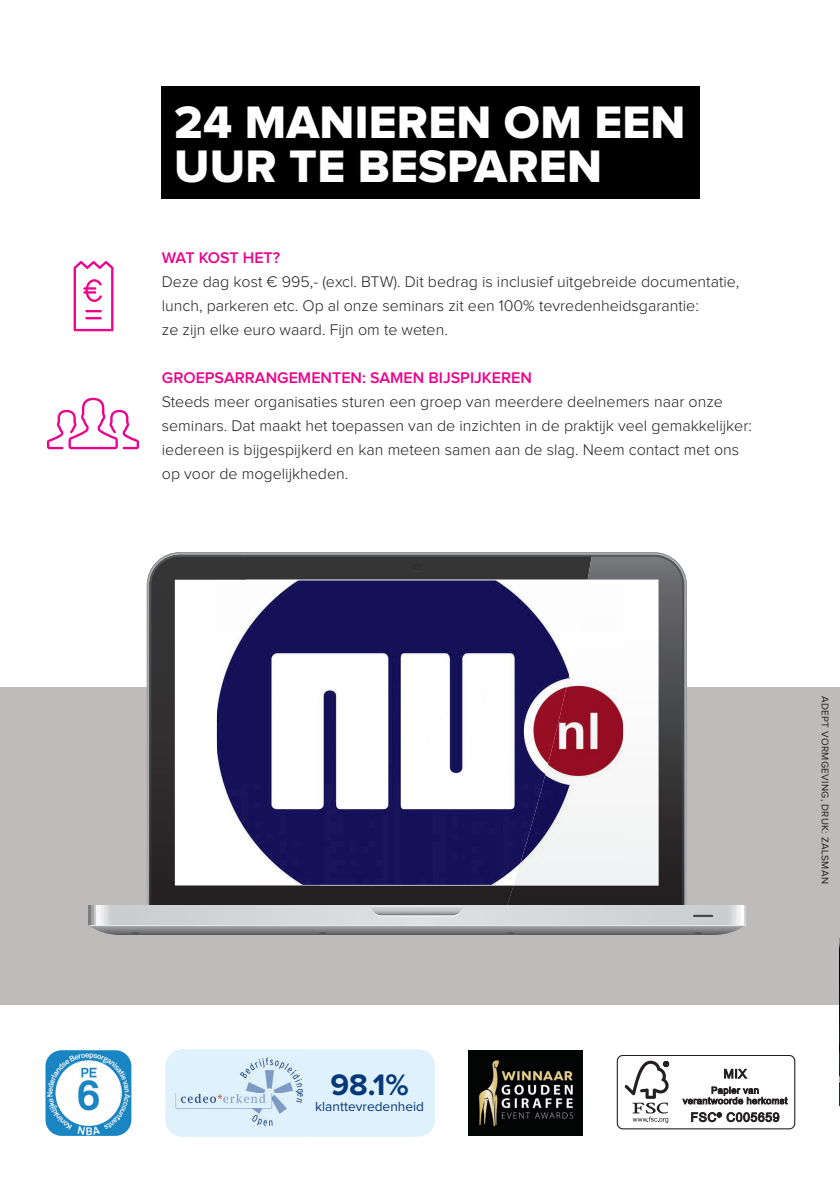
<style>
.page{position:relative;width:840px;height:1191px;background:#fff}
.page>*{position:absolute;margin:0;border:0;box-sizing:border-box;transform-origin:0 0}
.t1{font:47.2px/43.6px "Proxima Nova Extrabld";letter-spacing:.005em;color:#fff}
.t2{font:700 30.8px "Proxima Nova";color:#073878}
.t3{font:300 16px/24px "Proxima Nova";color:#231f20}
.t4{font:600 16px "Proxima Nova";color:#ed028c}
.t5{font:13.6px "Proxima Nova";color:#073878}
.t6{font:10px "Proxima Nova";letter-spacing:.03em;color:#231f20}
</style>
<div class="page">
<div style="left:0;top:687px;width:839px;height:317px;background:#bfbbba"></div>
<svg style="left:74px;top:261px;width:39px;height:70px"></svg>
<svg style="left:47px;top:398px;width:92px;height:51px"></svg>
<div style="left:162px;top:86px;width:537px;height:113px;background:#000"></div>
<img style="left:839px;top:938px;width:1px;height:168px">
<div style="left:616px;top:1055px;width:178px;height:74px;border:1px solid #231f20;border-radius:6px"></div>
<svg style="left:624px;top:1060px;width:44px;height:63px"></svg>
<svg style="left:724px;top:1068px;width:22px;height:11px"></svg>
<svg style="left:682px;top:1086px;width:105px;height:19px"></svg>
<svg style="left:691px;top:1112px;width:88px;height:10px"></svg>
<img style="left:45px;top:1050px;width:86px;height:85px">
<img style="left:468px;top:1050px;width:114px;height:85px">
<div style="left:165px;top:1049px;width:269px;height:87px;background:#dff1fa;border-radius:16px"></div>
<img style="left:173px;top:1049px;width:130px;height:87px">
<svg style="left:149px;top:555px;width:534px;height:350px;background:#3d3b3c"></svg>
<div style="left:175px;top:580px;width:482px;height:305px;background:#fff"></div>
<img style="left:217px;top:580px;width:296px;height:305px">
<div style="left:622px;top:580px;width:35px;height:305px;background:#fafafa"></div>
<img style="left:513px;top:592px;width:109px;height:293px">
<div style="left:88px;top:905px;width:657px;height:20px;background:#d4d5d7"></div>
<svg style="left:371px;top:905px;width:91px;height:11px"></svg>
<svg style="left:88px;top:925px;width:657px;height:10px;background:#8b8c8f"></svg>
<svg style="left:692px;top:914px;width:20px;height:3px"></svg>
<svg style="left:692px;top:916px;width:20px;height:2px"></svg>
<svg style="left:412px;top:563px;width:8px;height:9px"></svg>
<h1 class="t1" style="left:174px;top:102px;width:512px">24 MANIEREN OM EEN<br>UUR TE BESPAREN</h1>
<p class="t4" style="left:162px;top:250px;width:120px">WAT KOST HET?</p>
<p class="t3" style="left:162px;top:270px;width:578px">Deze dag kost € 995,- (excl. BTW). Dit bedrag is inclusief uitgebreide documentatie, lunch, parkeren etc. Op al onze seminars zit een 100% tevredenheids garantie:<br>ze zijn elke euro waard. Fijn om te weten.</p>
<p class="t4" style="left:162px;top:370px;width:371px">GROEPSARRANGEMENTEN: SAMEN BIJSPIJKEREN</p>
<p class="t3" style="left:162px;top:390px;width:591px">Steeds meer organisaties sturen een groep van meerdere deelnemers naar onze seminars. Dat maakt het toepassen van de inzichten in de praktijk veel gemakkelijker: iedereen is bijgespijkerd en kan meteen samen aan de slag. Neem contact met ons op voor de mogelijkheden.</p>
<h2 class="t2" style="left:330px;top:1070px;width:80px">98.1%</h2>
<p class="t5" style="left:315px;top:1100px;width:110px">klanttevredenheid</p>
<p class="t6" style="left:829px;top:696px;width:189px;rotate:90deg">ADEPT VORMGEVING, DRUK: ZALSMAN</p>
</div>
